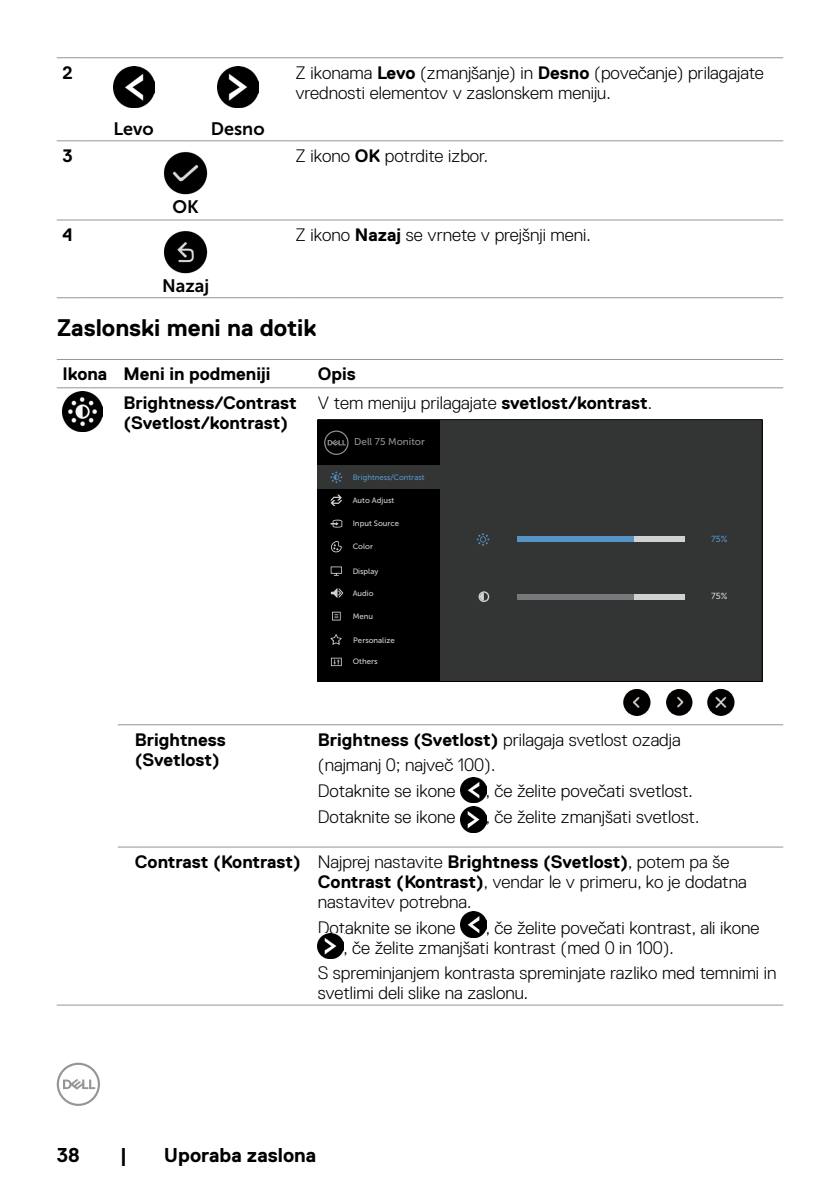
<style>
.page{position:relative;width:840px;height:1191px;background:#fff}
.page>*{position:absolute;margin:0;border:0;box-sizing:border-box;transform-origin:0 0}
.Head3{font:700 24px "Dell Replica";color:#000}
.t1{font:700 20px "Dell Replica";color:#000}
.Table_Paragraph{font:300 18px/20px "Dell Replica";color:#000}
.Table_Paragraph-2{font:700 18px/20px "Dell Replica";color:#000}
.Table_Paragraph-Inde{font:700 18px/20px "Dell Replica";color:#000}
.Table_Head{font:700 18px "Dell Replica";color:#000}
.Table_Paragraph-Cent{font:18px "Museo Sans For Dell 700";color:#000}
.t2{font:9.8px "Museo Sans For Dell 500";color:#8f9093}
.t3{font:8.8px "Museo Sans For Dell 500";color:#5693c6}
.t4{font:8.8px "Museo Sans For Dell 500";color:#d0d1d2}
.t5{font:7.8px "Museo Sans For Dell 500";color:#d0d1d2}
.t6{font:7.8px "Museo Sans For Dell 500";color:#5693c6}
.s1{font-weight:700}
</style>
<div class="page">
<svg style="left:57px;top:1062px;width:43px;height:44px"></svg>
<svg style="left:57px;top:57px;width:25px;height:1px"></svg>
<svg style="left:57px;top:140px;width:25px;height:1px"></svg>
<hr style="left:82px;top:140px;width:103px;height:1px;background:#939598">
<hr style="left:185px;top:140px;width:104px;height:1px;background:#939598">
<hr style="left:289px;top:140px;width:493px;height:1px;background:#939598">
<svg style="left:57px;top:219px;width:25px;height:2px"></svg>
<hr style="left:82px;top:220px;width:103px;height:1px;background:#939598">
<hr style="left:185px;top:220px;width:104px;height:1px;background:#939598">
<hr style="left:289px;top:220px;width:493px;height:1px;background:#939598">
<hr style="left:82px;top:297px;width:103px;height:1px;background:#939598">
<hr style="left:185px;top:297px;width:104px;height:1px;background:#939598">
<hr style="left:289px;top:297px;width:493px;height:1px;background:#939598">
<hr style="left:82px;top:57px;width:103px;height:1px;background:#939598">
<hr style="left:185px;top:57px;width:104px;height:1px;background:#939598">
<hr style="left:289px;top:57px;width:493px;height:1px;background:#939598">
<svg style="left:57px;top:297px;width:25px;height:1px"></svg>
<img style="left:113px;top:67px;width:41px;height:41px">
<img style="left:217px;top:67px;width:41px;height:41px">
<img style="left:164px;top:152px;width:43px;height:43px">
<img style="left:164px;top:231px;width:43px;height:43px">
<hr style="left:57px;top:359px;width:61px;height:1px;background:#939598">
<hr style="left:118px;top:359px;width:194px;height:1px;background:#939598">
<hr style="left:312px;top:359px;width:470px;height:1px;background:#939598">
<hr style="left:57px;top:387px;width:61px;height:1px;background:#939598">
<hr style="left:118px;top:387px;width:194px;height:1px;background:#939598">
<hr style="left:312px;top:387px;width:470px;height:1px;background:#939598">
<hr style="left:118px;top:724px;width:194px;height:1px;background:#939598">
<hr style="left:312px;top:724px;width:470px;height:1px;background:#939598">
<hr style="left:118px;top:846px;width:194px;height:1px;background:#939598">
<hr style="left:312px;top:846px;width:470px;height:1px;background:#939598">
<hr style="left:57px;top:1004px;width:61px;height:1px;background:#939598">
<hr style="left:118px;top:1004px;width:194px;height:1px;background:#939598">
<hr style="left:312px;top:1004px;width:470px;height:1px;background:#939598">
<img style="left:62px;top:392px;width:40px;height:39px">
<div style="left:317px;top:419px;width:444px;height:262px;background:#333434"></div>
<div style="left:317px;top:419px;width:123px;height:262px;background:#000"></div>
<div style="left:317px;top:466px;width:123px;height:23px;background:#333434"></div>
<div style="left:517px;top:536px;width:167px;height:6px;background:#d0d1d2"></div>
<div style="left:517px;top:594px;width:167px;height:5px;background:#d0d1d2"></div>
<div style="left:517px;top:536px;width:116px;height:6px;background:#5693c6"></div>
<svg style="left:330px;top:471px;width:12px;height:12px"></svg>
<svg style="left:476px;top:533px;width:13px;height:13px"></svg>
<svg style="left:478px;top:591px;width:11px;height:11px"></svg>
<svg style="left:330px;top:519px;width:12px;height:8px"></svg>
<svg style="left:331px;top:541px;width:11px;height:12px"></svg>
<svg style="left:330px;top:566px;width:12px;height:10px"></svg>
<svg style="left:332px;top:611px;width:8px;height:9px"></svg>
<svg style="left:331px;top:657px;width:10px;height:9px"></svg>
<svg style="left:324px;top:430px;width:24px;height:25px"></svg>
<svg style="left:330px;top:494px;width:11px;height:12px"></svg>
<svg style="left:330px;top:588px;width:14px;height:10px"></svg>
<div style="left:517px;top:594px;width:116px;height:5px;background:#77787b"></div>
<svg style="left:330px;top:634px;width:12px;height:11px"></svg>
<img style="left:707px;top:689px;width:26px;height:26px">
<img style="left:666px;top:689px;width:26px;height:26px">
<img style="left:623px;top:689px;width:27px;height:26px">
<img style="left:460px;top:777px;width:26px;height:26px">
<img style="left:460px;top:807px;width:26px;height:25px">
<img style="left:460px;top:912px;width:26px;height:26px">
<img style="left:317px;top:933px;width:26px;height:26px">
<p class="Table_Paragraph-2" style="left:62px;top:63px;width:12px">2</p>
<p class="Table_Paragraph" style="left:295px;top:63px;width:469px">Z ikonama <span class="s1">Levo</span> (zmanjšanje) in <span class="s1">Desno</span> (povečanje) prilagajate vrednosti elementov v zaslonskem meniju.</p>
<p class="Table_Paragraph-Cent" style="left:113px;top:119px;width:42px">Levo</p>
<p class="Table_Paragraph-Cent" style="left:211px;top:119px;width:55px">Desno</p>
<p class="Table_Paragraph-2" style="left:62px;top:146px;width:12px">3</p>
<p class="Table_Paragraph" style="left:295px;top:146px;width:194px">Z ikono <span class="s1">OK</span> potrdite izbor.</p>
<p class="Table_Paragraph-Cent" style="left:172px;top:197px;width:28px">OK</p>
<p class="Table_Paragraph-2" style="left:62px;top:225px;width:12px">4</p>
<p class="Table_Paragraph" style="left:295px;top:225px;width:297px">Z ikono <span class="s1">Nazaj</span> se vrnete v prejšnji meni.</p>
<p class="Table_Paragraph-Cent" style="left:162px;top:276px;width:49px">Nazaj</p>
<p class="Head3" style="left:57px;top:314px;width:261px">Zaslonski meni na dotik</p>
<p class="Table_Head" style="left:62px;top:364px;width:46px">Ikona</p>
<p class="Table_Head" style="left:123px;top:364px;width:148px">Meni in podmeniji</p>
<p class="Table_Head" style="left:317px;top:364px;width:39px">Opis</p>
<p class="Table_Paragraph-2" style="left:123px;top:393px;width:175px">Brightness/Contrast (Svetlost/kontrast)</p>
<p class="Table_Paragraph" style="left:317px;top:393px;width:335px">V tem meniju prilagajate <span class="s1">svetlost/kontrast</span>.</p>
<p class="t2" style="left:354px;top:436px;width:72px">Dell 75 Monitor</p>
<p class="t6" style="left:352px;top:473px;width:73px">Brightness/Contrast</p>
<p class="t5" style="left:352px;top:495px;width:43px">Auto Adjust</p>
<p class="t5" style="left:352px;top:519px;width:48px">Input Source</p>
<p class="t5" style="left:352px;top:542px;width:22px">Color</p>
<p class="t5" style="left:352px;top:566px;width:27px">Display</p>
<p class="t5" style="left:352px;top:589px;width:23px">Audio</p>
<p class="t5" style="left:352px;top:611px;width:22px">Menu</p>
<p class="t5" style="left:353px;top:635px;width:43px">Personalize</p>
<p class="t5" style="left:352px;top:657px;width:26px">Others</p>
<p class="t3" style="left:710px;top:534px;width:18px">75%</p>
<p class="t4" style="left:710px;top:591px;width:18px">75%</p>
<p class="Table_Paragraph-Inde" style="left:135px;top:729px;width:92px">Brightness (Svetlost)</p>
<p class="Table_Paragraph" style="left:317px;top:729px;width:364px"><span class="s1">Brightness (Svetlost)</span> prilagaja svetlost ozadja</p>
<p class="Table_Paragraph" style="left:317px;top:755px;width:179px">(najmanj 0; največ 100).</p>
<p class="Table_Paragraph" style="left:317px;top:781px;width:139px">Dotaknite se ikone</p>
<p class="Table_Paragraph" style="left:485px;top:781px;width:208px">, če želite povečati svetlost.</p>
<p class="Table_Paragraph" style="left:317px;top:806px;width:139px">Dotaknite se ikone</p>
<p class="Table_Paragraph" style="left:485px;top:806px;width:215px">, če želite zmanjšati svetlost.</p>
<p class="Table_Paragraph-Inde" style="left:135px;top:852px;width:167px">Contrast (Kontrast)</p>
<p class="Table_Paragraph" style="left:317px;top:852px;width:430px">Najprej nastavite <span class="s1">Brightness (Svetlost)</span>, potem pa še<br><span class="s1">Contrast (Kontrast)</span>, vendar le v primeru, ko je dodatna nastavitev potrebna.</p>
<p class="Table_Paragraph" style="left:317px;top:917px;width:139px">Dotaknite se ikone</p>
<p class="Table_Paragraph" style="left:343px;top:917px;width:417px;text-indent:142px">, če želite povečati kontrast, ali ikone , če želite zmanjšati kontrast (med 0 in 100).</p>
<p class="Table_Paragraph" style="left:317px;top:963px;width:460px">S spreminjanjem kontrasta spreminjate razliko med temnimi in svetlimi deli slike na zaslonu.</p>
<p class="t1" style="left:57px;top:1143px;width:25px">38</p>
<p class="t1" style="left:120px;top:1143px;width:9px">|</p>
<p class="t1" style="left:164px;top:1143px;width:154px">Uporaba zaslona</p>
</div>
